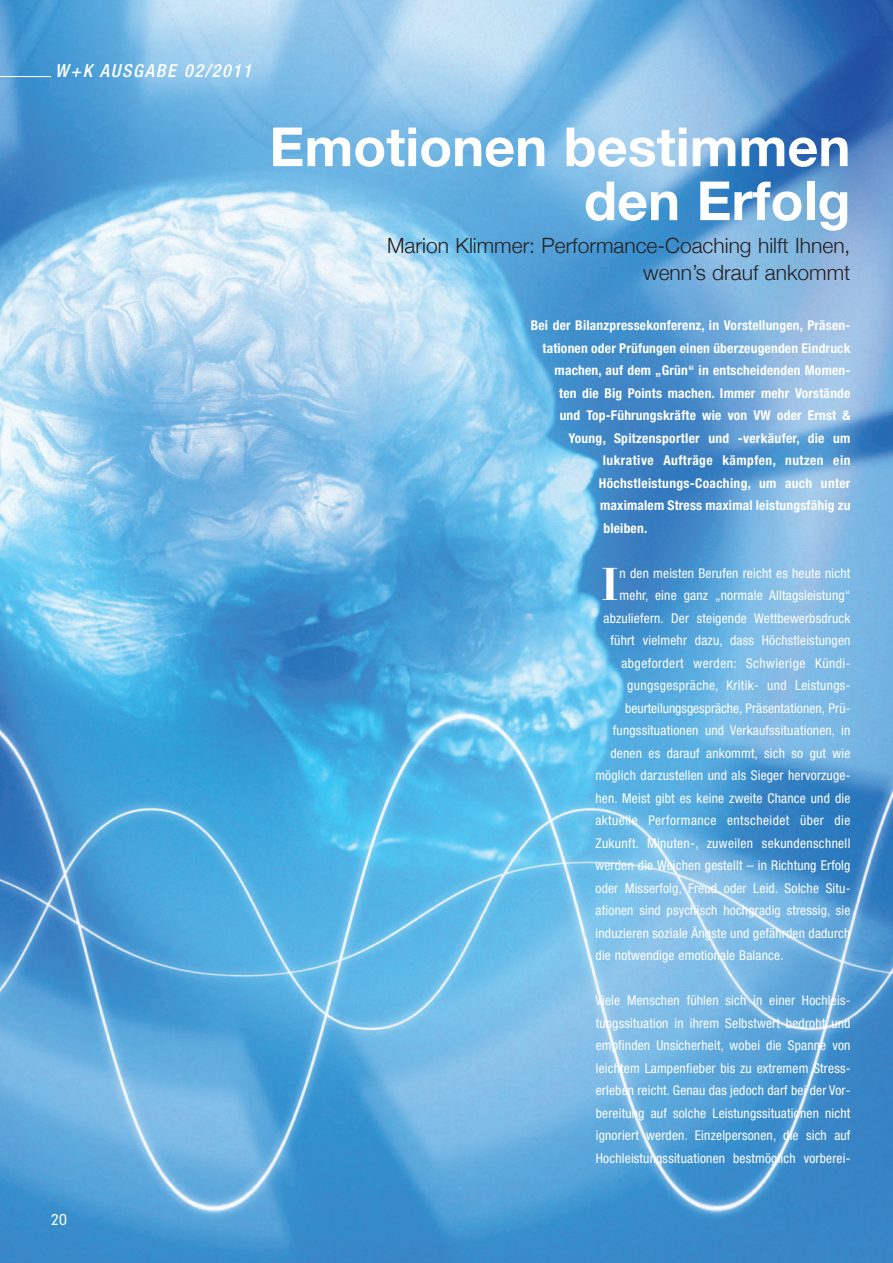
<style>
.page{position:relative;width:893px;height:1263px;background:#fff}
.page>*{position:absolute;margin:0;border:0;box-sizing:border-box;transform-origin:0 0}
.t1{font:700 54px/54px "Helvetica Neue";color:#fff;text-align:right}
.t2{font:700 45.6px "Bauer Bodoni";color:#fff}
.t3{font:300 21px/27px "Helvetica Neue";color:#231f20;text-align:right}
.t4{font:italic 500 condensed 18px "Helvetica Neue";letter-spacing:.095em;color:#fff}
.t5{font:300 15px "DIN Neuzeit Grotesk";color:#fff}
.t6{font:condensed 13.5px/22.5px "Helvetica Neue";letter-spacing:.015em;color:#fff;text-align:justify}
.t7{font:700 condensed 13.5px "Helvetica Neue";letter-spacing:.015em;color:#fff}
.t8{font:condensed 13.5px "Helvetica Neue";letter-spacing:.035em;color:#fff}
.t9{font:700 condensed 13.5px "Helvetica Neue";letter-spacing:.035em;color:#fff}
</style>
<div class="page">
<img style="left:0;top:0;width:893px;height:1263px">
<hr style="left:0;top:76px;width:51px;height:1px;background:#fff">
<h3 class="t4" style="left:55px;top:64px;width:198px">W+K AUSGABE 02/2011</h3>
<p class="t5" style="left:51px;top:1214px;width:17px">20</p>
<h1 class="t1" style="left:269px;top:125px;width:583px">Emotionen bestimmen den Erfolg</h1>
<h3 class="t3" style="left:387px;top:232px;width:465px">Marion Klimmer: Performance-Coaching hilft Ihnen, wenn’s drauf ankommt</h3>
<p class="t7" style="left:531px;top:320px;width:321px">Bei der Bilanzpressekonferenz, in Vorstellungen, Präsen-</p>
<p class="t7" style="left:542px;top:343px;width:309px">tationen oder Prüfungen einen überzeugenden Eindruck</p>
<p class="t7" style="left:555px;top:365px;width:297px">machen, auf dem „Grün“ in entscheidenden Momen-</p>
<p class="t7" style="left:559px;top:388px;width:293px">ten die Big Points machen. Immer mehr Vorstände</p>
<p class="t7" style="left:560px;top:410px;width:292px">und Top-Führungskräfte wie von VW oder Ernst &amp;</p>
<p class="t7" style="left:568px;top:433px;width:283px">Young, Spitzensportler und -verkäufer, die um</p>
<p class="t9" style="left:603px;top:455px;width:249px">lukrative Aufträge kämpfen, nutzen ein</p>
<p class="t7" style="left:599px;top:478px;width:253px">Höchstleistungs-Coaching, um auch unter</p>
<p class="t7" style="left:600px;top:500px;width:252px">maximalem Stress maximal leistungsfähig zu</p>
<p class="t7" style="left:603px;top:523px;width:45px">bleiben.</p>
<h2 class="t2" style="left:601px;top:568px;width:19px">I</h2>
<p class="t6" style="left:620px;top:563px;width:232px">n den meisten Berufen reicht es heute nicht</p>
<p class="t6" style="left:619px;top:585px;width:232px">mehr, eine ganz „normale Alltagsleistung“</p>
<p class="t6" style="left:603px;top:608px;width:248px">abzuliefern. Der steigende Wettbewerbsdruck</p>
<p class="t6" style="left:611px;top:630px;width:241px">führt vielmehr dazu, dass Höchstleistungen</p>
<p class="t8" style="left:621px;top:658px;width:230px">abgefordert werden: Schwierige Kündi-</p>
<p class="t6" style="left:627px;top:675px;width:225px">gungsgespräche, Kritik- und Leistungs-</p>
<p class="t6" style="left:625px;top:698px;width:227px">beurteilungsgespräche, Präsentationen, Prü-</p>
<p class="t6" style="left:613px;top:720px;width:239px">fungssituationen und Verkaufssituationen, in</p>
<p class="t6" style="left:610px;top:743px;width:241px">denen es darauf ankommt, sich so gut wie</p>
<p class="t6" style="left:595px;top:765px;width:257px">möglich darzustellen und als Sieger hervorzuge-</p>
<p class="t6" style="left:595px;top:788px;width:257px">hen. Meist gibt es keine zweite Chance und die</p>
<p class="t8" style="left:595px;top:815px;width:257px">aktuelle Performance entscheidet über die</p>
<p class="t6" style="left:595px;top:833px;width:257px">Zukunft. Minuten-, zuweilen sekundenschnell</p>
<p class="t6" style="left:595px;top:855px;width:256px">werden die Weichen gestellt – in Richtung Erfolg</p>
<p class="t6" style="left:595px;top:878px;width:256px">oder Misserfolg, Freud oder Leid. Solche Situ-</p>
<p class="t6" style="left:595px;top:900px;width:256px">ationen sind psychisch hochgradig stressig, sie</p>
<p class="t6" style="left:596px;top:923px;width:256px">induzieren soziale Ängste und gefährden dadurch</p>
<p class="t6" style="left:596px;top:945px;width:189px">die notwendige emotionale Balance.</p>
<p class="t6" style="left:596px;top:990px;width:256px">Viele Menschen fühlen sich in einer Hochleis&shy;tungssituation in ihrem Selbstwert bedroht und empfinden Unsicherheit, wobei die Spanne von leichtem Lampenfieber bis zu extremem Stress&shy;erleben reicht. Genau das jedoch darf bei der Vor&shy;bereitung auf solche Leistungssituationen nicht ignoriert werden. Einzelpersonen, die sich auf Hochleistungssituationen bestmöglich vorberei-</p>
</div>
